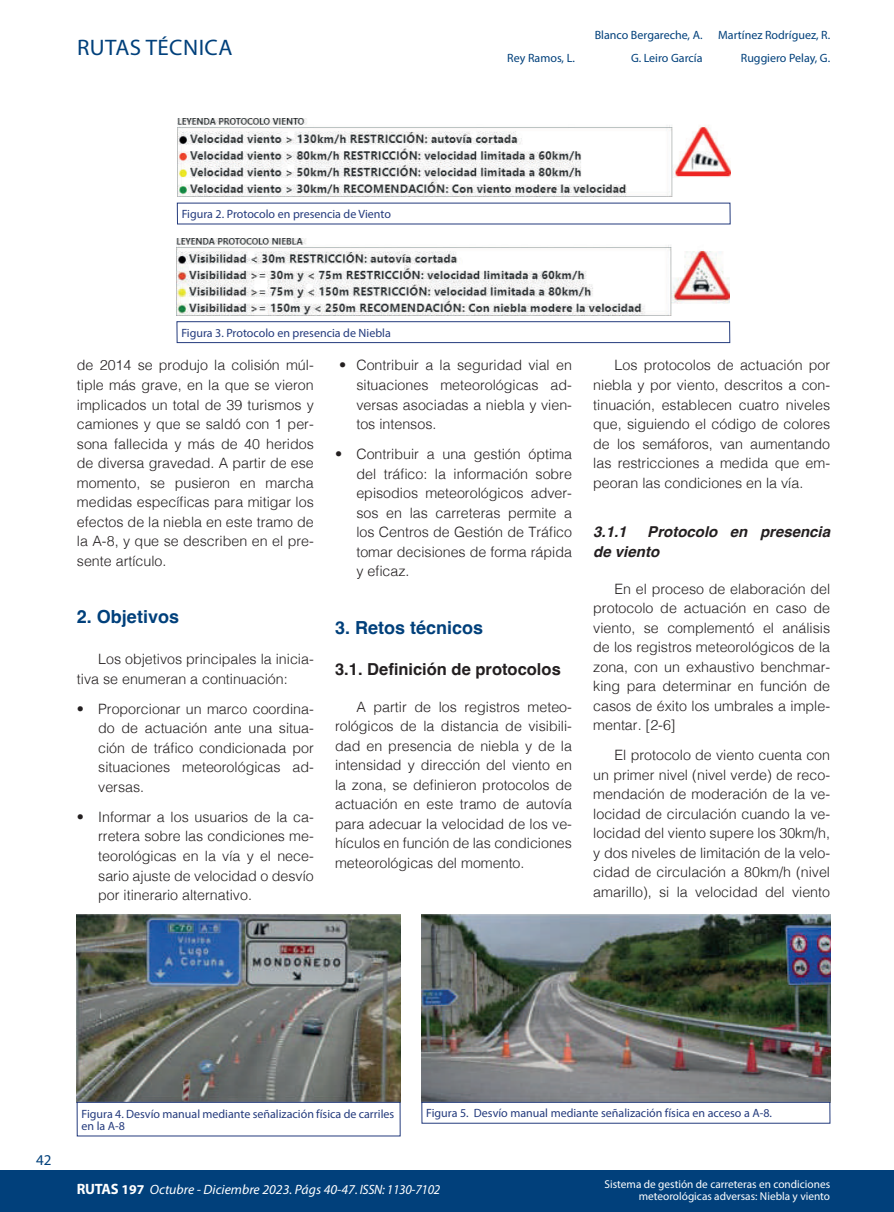
<style>
.page{position:relative;width:894px;height:1212px;background:#fff}
.page>*{position:absolute;margin:0;border:0;box-sizing:border-box;transform-origin:0 0}
.t1{font:22.5px "Myriad Pro";letter-spacing:.02em;color:#01407b}
.t2{font:700 18px "Helvetica";color:#01407b}
.t3{font:700 16.5px "Helvetica";color:#231f20}
.t4{font:italic 700 15px/19.5px "Helvetica";color:#231f20}
.t5{font:15px "Myriad Pro";color:#01407b}
.t6{font:300 14.25px/19.5px "Helvetica";color:#231f20;text-align:justify}
.t7{font:italic 13.5px "Myriad Pro";color:#fff}
.t8{font:12px/12px "Myriad Pro";color:#243b7d}
.t9{font:12px "Myriad Pro";color:#01407b}
.t10{font:11.4px/12px "Myriad Pro";color:#fff;text-align:right}
.s1{font-weight:700;font-style:normal;font-size:15px}
.s2{font-weight:700;font-style:normal}
</style>
<div class="page">
<div style="left:0;top:1170px;width:893px;height:41px;background:#01407b"></div>
<img style="left:177px;top:119px;width:553px;height:77px">
<img style="left:177px;top:238px;width:552px;height:77px">
<div style="left:177px;top:321px;width:552px;height:22px;border:1px solid #243b7d"></div>
<img style="left:77px;top:915px;width:323px;height:187px">
<div style="left:77px;top:1102px;width:323px;height:34px;border:1px solid #243b7d"></div>
<img style="left:421px;top:915px;width:408px;height:187px">
<div style="left:421px;top:1102px;width:408px;height:21px;border:1px solid #243b7d"></div>
<h1 class="t1" style="left:77px;top:34px;width:157px">RUTAS TÉCNICA</h1>
<p class="t9" style="left:507px;top:50px;width:69px">Rey Ramos, L.</p>
<p class="t9" style="left:594px;top:27px;width:109px">Blanco Bergareche, A.</p>
<p class="t9" style="left:718px;top:27px;width:113px">Martínez Rodríguez, R.</p>
<p class="t9" style="left:630px;top:50px;width:73px">G. Leiro García</p>
<p class="t9" style="left:740px;top:50px;width:91px">Ruggiero Pelay, G.</p>
<p class="t8" style="left:182px;top:208px;width:211px">Figura 2. Protocolo en presencia de Viento</p>
<p class="t8" style="left:181px;top:326px;width:211px">Figura 3. Protocolo en presencia de Niebla</p>
<p class="t6" style="left:77px;top:354px;width:238px">de 2014 se produjo la colisión múl&shy;tiple más grave, en la que se vieron implicados un total de 39 turismos y camiones y que se saldó con 1 per&shy;sona fallecida y más de 40 heridos de diversa gravedad. A partir de ese momento, se pusieron en marcha medidas específicas para mitigar los efectos de la niebla en este tramo de la A-8, y que se describen en el pre&shy;sente artículo.</p>
<p class="t2" style="left:77px;top:606px;width:104px">2. Objetivos</p>
<p class="t6" style="left:77px;top:648px;width:238px;text-indent:21px">Los objetivos principales la inicia&shy;tiva se enumeran a continuación:</p>
<p class="t6" style="left:98px;top:698px;width:217px;text-indent:-21px">• Proporcionar un marco coordina&shy;do de actuación ante una situa&shy;ción de tráfico condicionada por situaciones meteorológicas ad&shy;versas.</p>
<p class="t6" style="left:98px;top:806px;width:217px;text-indent:-21px">• Informar a los usuarios de la ca&shy;rretera sobre las condiciones me&shy;teorológicas en la vía y el nece&shy;sario ajuste de velocidad o desvío por itinerario alternativo.</p>
<p class="t6" style="left:356px;top:354px;width:217px;text-indent:-17px">• Contribuir a la seguridad vial en situaciones meteorológicas ad&shy;versas asociadas a niebla y vien&shy;tos intensos.</p>
<p class="t6" style="left:356px;top:443px;width:217px;text-indent:-21px">• Contribuir a una gestión óptima del tráfico: la información sobre episodios meteorológicos adver&shy;sos en las carreteras permite a los Centros de Gestión de Tráfico tomar decisiones de forma rápida y eficaz.</p>
<p class="t2" style="left:335px;top:616px;width:150px">3. Retos técnicos</p>
<p class="t3" style="left:335px;top:659px;width:227px">3.1. Definición de protocolos</p>
<p class="t6" style="left:335px;top:695px;width:238px;text-indent:21px">A partir de los registros meteo&shy;rológicos de la distancia de visibili&shy;dad en presencia de niebla y de la intensidad y dirección del viento en la zona, se definieron protocolos de actuación en este tramo de autovía para adecuar la velocidad de los ve&shy;hículos en función de las condiciones meteorológicas del momento.</p>
<p class="t6" style="left:593px;top:354px;width:238px;text-indent:21px">Los protocolos de actuación por niebla y por viento, descritos a con&shy;tinuación, establecen cuatro niveles que, siguiendo el código de colores de los semáforos, van aumentando las restricciones a medida que em&shy;peoran las condiciones en la vía.</p>
<p class="t4" style="left:593px;top:524px;width:35px">3.1.1</p>
<p class="t4" style="left:593px;top:524px;width:238px;text-indent:54px">Protocolo en presencia de viento</p>
<p class="t6" style="left:593px;top:577px;width:238px;text-indent:21px">En el proceso de elaboración del protocolo de actuación en caso de viento, se complementó el análisis de los registros meteorológicos de la zona, con un exhaustivo benchmar&shy;king para determinar en función de casos de éxito los umbrales a imple&shy;mentar. [2-6]</p>
<p class="t6" style="left:593px;top:744px;width:238px;text-indent:21px">El protocolo de viento cuenta con un primer nivel (nivel verde) de reco&shy;mendación de moderación de la ve&shy;locidad de circulación cuando la ve&shy;locidad del viento supere los 30km/h, y dos niveles de limitación de la velo&shy;cidad de circulación a 80km/h (nivel amarillo), si la velocidad del viento</p>
<p class="t5" style="left:36px;top:1150px;width:17px">42</p>
<p class="t8" style="left:81px;top:1107px;width:314px">Figura 4. Desvío manual mediante señalización física de carriles en la A-8</p>
<p class="t8" style="left:426px;top:1107px;width:347px">Figura 5. Desvío manual mediante señalización física en acceso a A-8.</p>
<p class="t7" style="left:77px;top:1181px;width:365px"><span class="s1">RUTAS</span> <span class="s2">197</span> Octubre - Diciembre 2023. Págs 40-47. ISSN: 1130-7102</p>
<p class="t10" style="left:604px;top:1177px;width:227px">Sistema de gestión de carreteras en condiciones meteorológicas adversas: Niebla y viento</p>
</div>
